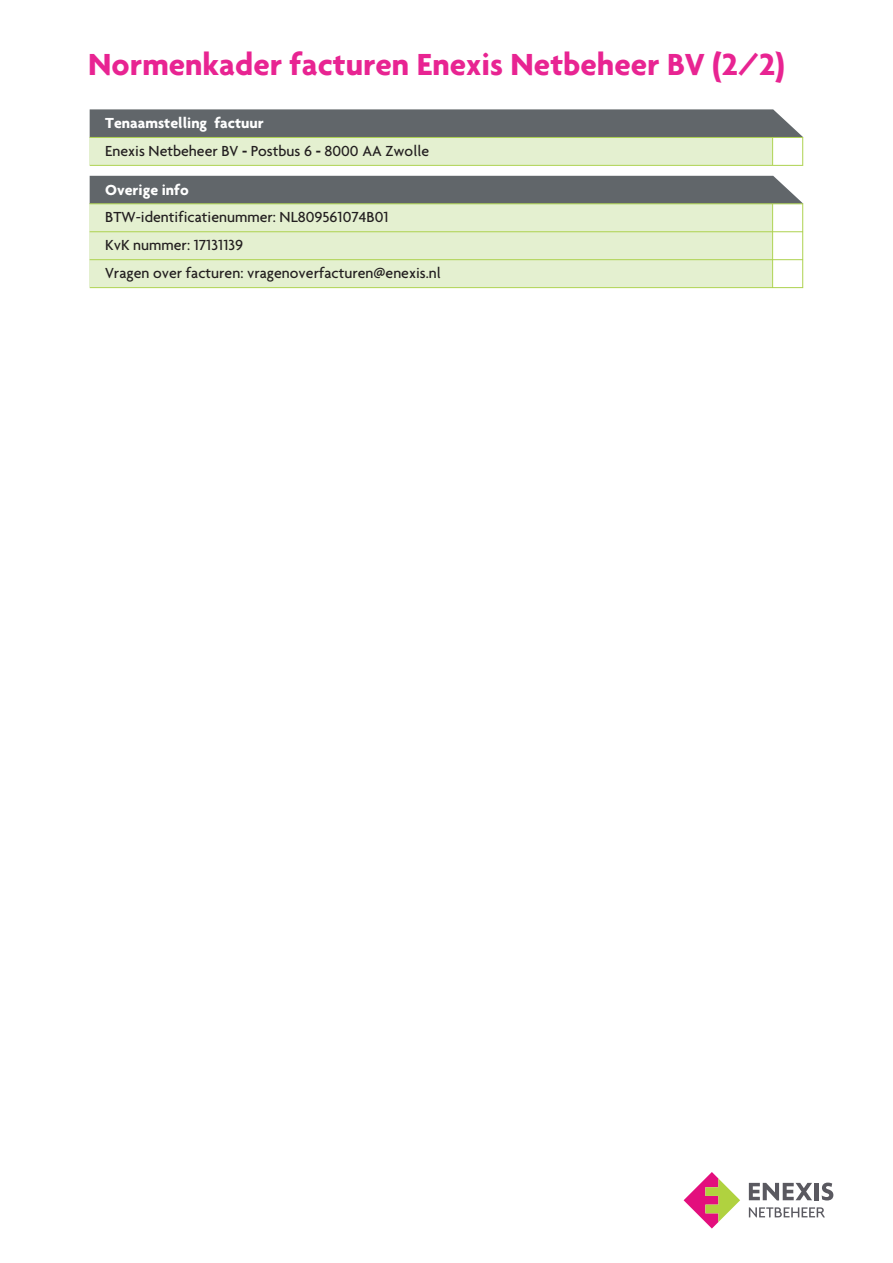
<style>
.page{position:relative;width:893px;height:1263px;background:#fff}
.page>*{position:absolute;margin:0;border:0;box-sizing:border-box;transform-origin:0 0}
.t1{font:700 33px "Agenda";color:#e82492}
.t2{font:500 15.75px/27.8px "Agenda";color:#231f20}
.t3{font:700 15.75px "Agenda";color:#fff}
.s1{font-weight:700}
</style>
<div class="page">
<svg style="left:90px;top:176px;width:713px;height:111px;background:#c3ceb5"></svg>
<hr style="left:773px;top:231px;width:30px;height:1px;background:#add24f">
<hr style="left:773px;top:259px;width:30px;height:1px;background:#add24f">
<hr style="left:90px;top:287px;width:683px;height:1px;background:#add24f">
<hr style="left:773px;top:287px;width:30px;height:1px;background:#add24f">
<hr style="left:90px;top:165px;width:683px;height:1px;background:#add24f">
<svg style="left:90px;top:109px;width:713px;height:56px;background:#a4ad9d"></svg>
<hr style="left:773px;top:165px;width:30px;height:1px;background:#add24f">
<div style="left:814px;top:1183px;width:5px;height:17px;background:#5a5960"></div>
<svg style="left:822px;top:1182px;width:11px;height:18px"></svg>
<svg style="left:749px;top:1183px;width:63px;height:17px"></svg>
<svg style="left:749px;top:1207px;width:76px;height:10px"></svg>
<svg style="left:684px;top:1172px;width:56px;height:56px"></svg>
<h1 class="t1" style="left:88px;top:45px;width:698px">Normenkader facturen Enexis Netbeheer BV (2/2)</h1>
<p class="t3" style="left:105px;top:113px;width:160px">Tenaamstelling factuur</p>
<p class="t2" style="left:105px;top:137px;width:326px">Enexis Netbeheer BV <span class="s1">-</span> Postbus 6 <span class="s1">-</span> 8000 AA Zwolle</p>
<p class="t3" style="left:105px;top:180px;width:85px">Overige info</p>
<p class="t2" style="left:105px;top:203px;width:285px">BTW-identificatienummer: NL809561074B01</p>
<p class="t2" style="left:105px;top:230px;width:337px">KvK nummer: 17131139<br>Vragen over facturen: vragenoverfacturen@enexis.nl</p>
</div>
